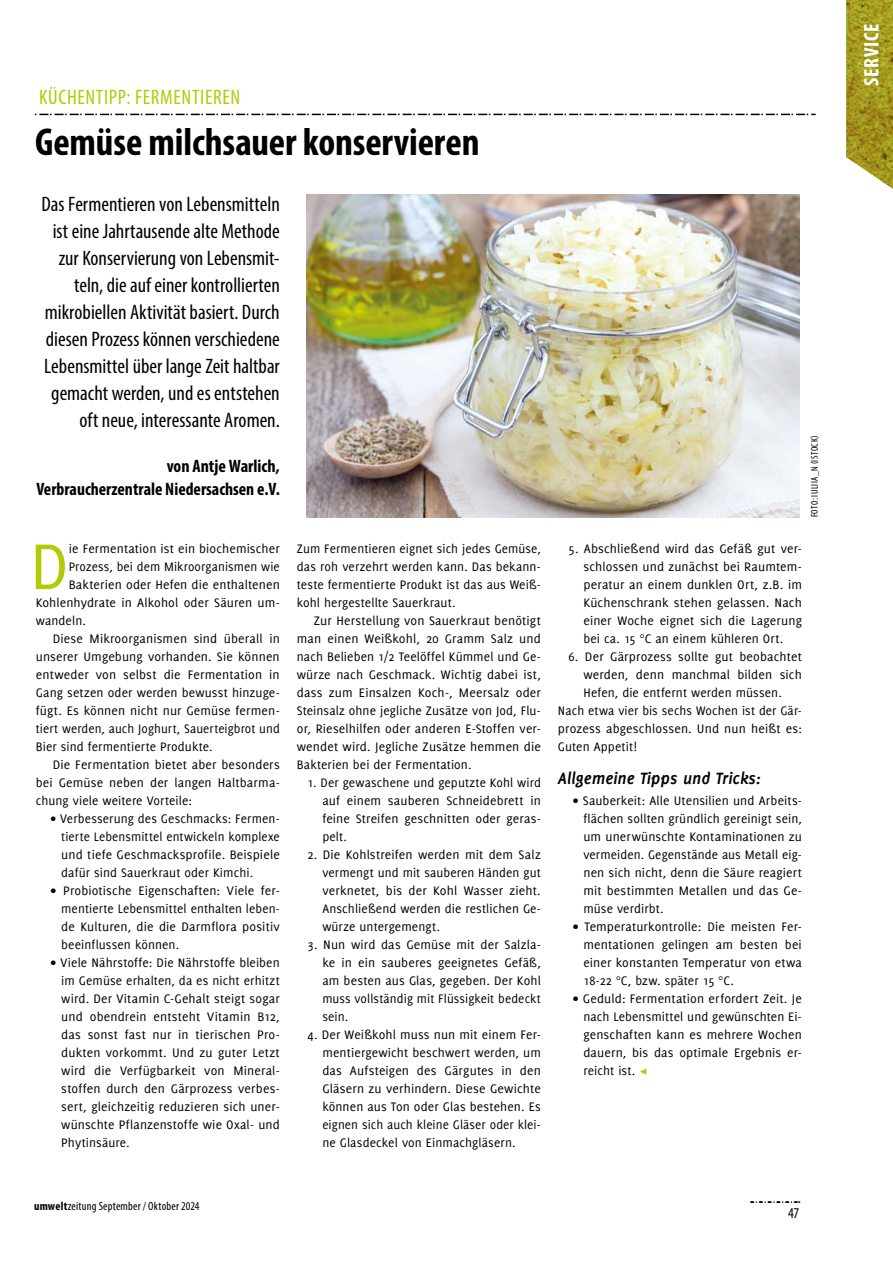
<style>
.page{position:relative;width:893px;height:1263px;background:#fff}
.page>*{position:absolute;margin:0;border:0;box-sizing:border-box;transform-origin:0 0}
.t1{font:70.65px "Delicious";color:#b2cb07}
.t2{font:700 condensed 39px "Myriad Pro";letter-spacing:-.005em;color:#000}
.t3{font:condensed 21px/27px "Myriad Pro";color:#000;text-align:right}
.t4{font:condensed 21px "Myriad Pro";letter-spacing:.03em;color:#b2cb07}
.t5{font:700 condensed 21px "Myriad Pro";letter-spacing:.03em;color:#fff}
.t6{font:700 condensed 18px/22.5px "Myriad Pro";color:#000;text-align:right}
.t7{font:italic 700 18px "Delicious";color:#000}
.t8{font:condensed 15px "Myriad Pro";color:#000}
.t9{font:13.5px/18px "Delicious";letter-spacing:.01em;color:#000;text-align:justify}
.t10{font:condensed 12px "Myriad Pro";letter-spacing:.015em;color:#000}
.t11{font:condensed 9.75px "Myriad Pro";letter-spacing:.045em;color:#000}
.s1{font-family:"Minion Pro";font-weight:700;font-size:13.2px;color:#b2cb07}
.s2{font-weight:700}
</style>
<div class="page">
<svg style="left:751px;top:1201px;width:49px;height:2px"></svg>
<svg style="left:35px;top:114px;width:781px;height:1px"></svg>
<img style="left:306px;top:194px;width:493px;height:323px">
<img style="left:846px;top:0;width:47px;height:189px">
<h3 class="t4" style="left:39px;top:84px;width:203px">KÜCHENTIPP: FERMENTIEREN</h3>
<h2 class="t2" style="left:35px;top:118px;width:446px">Gemüse milchsauer konservieren</h2>
<p class="t3" style="left:42px;top:190px;width:240px">Das Fermentieren von Lebensmitteln ist eine Jahrtausende alte Methode zur Konservierung von Lebensmit&shy;teln, die auf einer kontrollierten mikrobiellen Aktivität basiert. Durch diesen Prozess können verschiedene Lebensmittel über lange Zeit haltbar gemacht werden, und es entstehen oft neue, interessante Aromen.</p>
<h3 class="t6" style="left:36px;top:454px;width:245px">von Antje Warlich,<br>Verbraucherzentrale Niedersachsen e.V.</h3>
<h1 class="t1" style="left:30px;top:526px;width:40px">D</h1>
<p class="t9" style="left:69px;top:539px;width:213px">ie Fermentation ist ein biochemischer</p>
<p class="t9" style="left:69px;top:557px;width:213px">Prozess, bei dem Mikroorganismen wie</p>
<p class="t9" style="left:69px;top:575px;width:213px">Bakterien oder Hefen die enthaltenen</p>
<p class="t9" style="left:36px;top:593px;width:246px">Kohlenhydrate in Alkohol oder Säuren um-</p>
<p class="t9" style="left:36px;top:611px;width:52px">wandeln.</p>
<p class="t9" style="left:53px;top:629px;width:229px">Diese Mikroorganismen sind überall in</p>
<p class="t9" style="left:36px;top:647px;width:246px">unserer Umgebung vorhanden. Sie können</p>
<p class="t9" style="left:36px;top:665px;width:246px">entweder von selbst die Fermentation in</p>
<p class="t9" style="left:36px;top:683px;width:246px">Gang setzen oder werden bewusst hinzuge-</p>
<p class="t9" style="left:36px;top:701px;width:246px">fügt. Es können nicht nur Gemüse fermen-</p>
<p class="t9" style="left:36px;top:719px;width:246px">tiert werden, auch Joghurt, Sauerteigbrot und</p>
<p class="t9" style="left:36px;top:737px;width:178px">Bier sind fermentierte Produkte.</p>
<p class="t9" style="left:53px;top:755px;width:229px">Die Fermentation bietet aber besonders</p>
<p class="t9" style="left:36px;top:773px;width:246px">bei Gemüse neben der langen Haltbarma-</p>
<p class="t9" style="left:36px;top:791px;width:158px">chung viele weitere Vorteile:</p>
<p class="t9" style="left:61px;top:809px;width:220px;text-indent:-11px">• Verbesserung des Geschmacks: Fermen&shy;tierte Lebensmittel entwickeln komplexe und tiefe Geschmacksprofile. Beispiele dafür sind Sauerkraut oder Kimchi.</p>
<p class="t9" style="left:61px;top:881px;width:220px;text-indent:-11px">• Probiotische Eigenschaften: Viele fer&shy;mentierte Lebensmittel enthalten leben&shy;de Kulturen, die die Darmflora positiv beeinflussen können.</p>
<p class="t9" style="left:61px;top:953px;width:220px;text-indent:-11px">• Viele Nährstoffe: Die Nährstoffe bleiben im Gemüse erhalten, da es nicht erhitzt wird. Der Vitamin C-Gehalt steigt sogar und obendrein entsteht Vitamin B12, das sonst fast nur in tierischen Pro&shy;dukten vorkommt. Und zu guter Letzt wird die Verfügbarkeit von Mineral&shy;stoffen durch den Gärprozess verbes&shy;sert, gleichzeitig reduzieren sich uner&shy;wünschte Pflanzenstoffe wie Oxal- und Phytinsäure.</p>
<p class="t9" style="left:297px;top:539px;width:246px">Zum Fermentieren eignet sich jedes Gemüse, das roh verzehrt werden kann. Das bekann&shy;teste fermentierte Produkt ist das aus Weiß&shy;kohl hergestellte Sauerkraut.</p>
<p class="t9" style="left:297px;top:611px;width:246px;text-indent:17px">Zur Herstellung von Sauerkraut benötigt man einen Weißkohl, 20 Gramm Salz und nach Belieben 1/2 Teelöffel Kümmel und Ge&shy;würze nach Geschmack. Wichtig dabei ist, dass zum Einsalzen Koch-, Meersalz oder Steinsalz ohne jegliche Zusätze von Jod, Flu&shy;or, Rieselhilfen oder anderen E-Stoffen ver&shy;wendet wird. Jegliche Zusätze hemmen die Bakterien bei der Fermentation.</p>
<p class="t9" style="left:322px;top:773px;width:220px;text-indent:-15px">1. Der gewaschene und geputzte Kohl wird auf einem sauberen Schneidebrett in feine Streifen geschnitten oder geras&shy;pelt.</p>
<p class="t9" style="left:322px;top:845px;width:220px;text-indent:-15px">2. Die Kohlstreifen werden mit dem Salz vermengt und mit sauberen Händen gut verknetet, bis der Kohl Wasser zieht.<br>Anschließend werden die restlichen Ge&shy;würze untergemengt.</p>
<p class="t9" style="left:322px;top:935px;width:220px;text-indent:-15px">3. Nun wird das Gemüse mit der Salzla&shy;ke in ein sauberes geeignetes Gefäß, am besten aus Glas, gegeben. Der Kohl muss vollständig mit Flüssigkeit bedeckt sein.</p>
<p class="t9" style="left:322px;top:1025px;width:220px;text-indent:-15px">4. Der Weißkohl muss nun mit einem Fer&shy;mentiergewicht beschwert werden, um das Aufsteigen des Gärgutes in den Gläsern zu verhindern. Diese Gewichte können aus Ton oder Glas bestehen. Es eignen sich auch kleine Gläser oder klei&shy;ne Glasdeckel von Einmachgläsern.</p>
<p class="t11" style="left:808px;top:517px;width:83px;rotate:-90deg">FOTO: IULIIA_N (ISTOCK)</p>
<p class="t9" style="left:583px;top:539px;width:220px;text-indent:-15px">5. Abschließend wird das Gefäß gut ver&shy;schlossen und zunächst bei Raumtem&shy;peratur an einem dunklen Ort, z.B. im Küchenschrank stehen gelassen. Nach einer Woche eignet sich die Lagerung bei ca. 15 °C an einem kühleren Ort.</p>
<p class="t9" style="left:568px;top:647px;width:235px">6. Der Gärprozess sollte gut beobachtet</p>
<p class="t9" style="left:583px;top:665px;width:220px">werden, denn manchmal bilden sich</p>
<p class="t9" style="left:583px;top:683px;width:200px">Hefen, die entfernt werden müssen.</p>
<p class="t9" style="left:558px;top:701px;width:246px">Nach etwa vier bis sechs Wochen ist der Gär-</p>
<p class="t9" style="left:558px;top:719px;width:246px">prozess abgeschlossen. Und nun heißt es:</p>
<p class="t9" style="left:558px;top:737px;width:81px">Guten Appetit!</p>
<h3 class="t7" style="left:558px;top:768px;width:204px">Allgemeine Tipps und Tricks:</h3>
<p class="t9" style="left:583px;top:791px;width:220px;text-indent:-11px">• Sauberkeit: Alle Utensilien und Arbeits&shy;flächen sollten gründlich gereinigt sein, um unerwünschte Kontaminationen zu vermeiden. Gegenstände aus Metall eig&shy;nen sich nicht, denn die Säure reagiert mit bestimmten Metallen und das Ge&shy;müse verdirbt.</p>
<p class="t9" style="left:583px;top:917px;width:220px;text-indent:-11px">• Temperaturkontrolle: Die meisten Fer&shy;mentationen gelingen am besten bei einer konstanten Temperatur von etwa 18-22 °C, bzw. später 15 °C.</p>
<p class="t9" style="left:583px;top:989px;width:220px;text-indent:-11px">• Geduld: Fermentation erfordert Zeit. Je nach Lebensmittel und gewünschten Ei&shy;genschaften kann es mehrere Wochen dauern, bis das optimale Ergebnis er&shy;reicht ist. <span class="s1">◀</span></p>
<p class="t10" style="left:34px;top:1199px;width:167px"><span class="s2">umwelt</span>zeitung September / Oktober 2024</p>
<p class="t8" style="left:788px;top:1204px;width:13px">47</p>
<h3 class="t5" style="left:858px;top:86px;width:63px;rotate:-90deg">SERVICE</h3>
</div>
